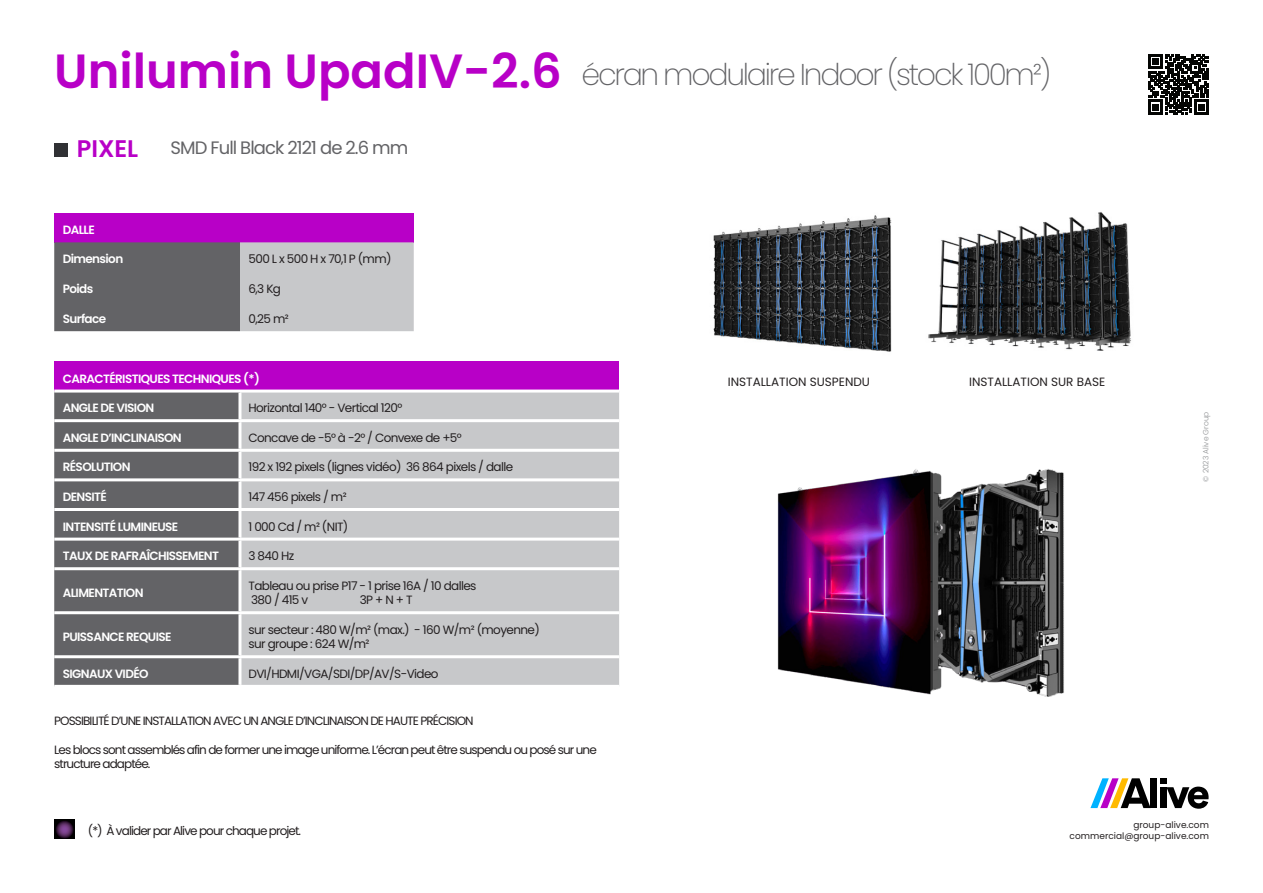
<style>
.page{position:relative;width:1263px;height:893px;background:#fff}
.page>*{position:absolute;margin:0;border:0;box-sizing:border-box;transform-origin:0 0}
.t1{font:600 48px "Poppins";color:#b800c7}
.t2{font:200 30px "Poppins";letter-spacing:-.075em;color:#636366}
.t3{font:600 24px "Poppins";color:#b800c7}
.t4{font:18px "Poppins";letter-spacing:-.05em;color:#636366}
.t5{font:12px "Poppins";letter-spacing:-.05em;color:#231f20}
.t6{font:12px/14.4px "Poppins";letter-spacing:-.075em;color:#231f20}
.t7{font:600 12px "Poppins";letter-spacing:-.05em;color:#fff}
.t8{font:12px "Poppins";color:#231f20}
.Texte-Regular-8{font:9px "Poppins";color:#231f20}
.Texte-Light-6{font:300 7.5px "Poppins";color:#8e9092}
</style>
<div class="page">
<div style="left:54px;top:143px;width:13px;height:13px;background:#303134"></div>
<div style="left:54px;top:213px;width:360px;height:29px;background:#b800c7"></div>
<svg style="left:54px;top:242px;width:360px;height:89px;background:#929295"></svg>
<div style="left:54px;top:361px;width:565px;height:30px;background:#b800c7"></div>
<div style="left:54px;top:393px;width:184px;height:292px;background:#636366"></div>
<div style="left:241px;top:393px;width:378px;height:292px;background:#c7c8ca"></div>
<hr style="left:54px;top:390px;width:186px;height:3px;background:#fff">
<hr style="left:240px;top:390px;width:379px;height:3px;background:#fff">
<hr style="left:54px;top:419px;width:186px;height:3px;background:#fff">
<hr style="left:240px;top:419px;width:379px;height:3px;background:#fff">
<hr style="left:54px;top:449px;width:186px;height:3px;background:#fff">
<hr style="left:240px;top:449px;width:379px;height:3px;background:#fff">
<hr style="left:54px;top:478px;width:186px;height:3px;background:#fff">
<hr style="left:240px;top:478px;width:379px;height:3px;background:#fff">
<hr style="left:54px;top:508px;width:186px;height:3px;background:#fff">
<hr style="left:240px;top:508px;width:379px;height:3px;background:#fff">
<hr style="left:54px;top:538px;width:186px;height:3px;background:#fff">
<hr style="left:240px;top:538px;width:379px;height:3px;background:#fff">
<hr style="left:54px;top:567px;width:186px;height:3px;background:#fff">
<hr style="left:240px;top:567px;width:379px;height:3px;background:#fff">
<hr style="left:54px;top:611px;width:186px;height:3px;background:#fff">
<hr style="left:240px;top:611px;width:379px;height:3px;background:#fff">
<hr style="left:54px;top:655px;width:186px;height:3px;background:#fff">
<hr style="left:240px;top:655px;width:379px;height:3px;background:#fff">
<img style="left:777px;top:469px;width:287px;height:228px">
<svg style="left:1148px;top:54px;width:60px;height:60px"></svg>
<svg style="left:54px;top:819px;width:20px;height:20px"></svg>
<div style="left:1150px;top:778px;width:7px;height:30px;background:#000"></div>
<svg style="left:1160px;top:778px;width:48px;height:31px"></svg>
<svg style="left:1090px;top:778px;width:60px;height:30px"></svg>
<img style="left:713px;top:212px;width:418px;height:140px">
<p class="t1" style="left:54px;top:43px;width:509px">Unilumin UpadIV-2.6</p>
<p class="t2" style="left:581px;top:58px;width:471px">écran modulaire Indoor (stock 100m²)</p>
<p class="t3" style="left:77px;top:135px;width:63px">PIXEL</p>
<p class="t4" style="left:171px;top:137px;width:239px">SMD Full Black 2121 de 2.6 mm</p>
<p class="t7" style="left:63px;top:223px;width:34px">DALLE</p>
<p class="t7" style="left:63px;top:252px;width:62px">Dimension</p>
<p class="t5" style="left:248px;top:252px;width:145px">500 L x 500 H x 70,1 P (mm)</p>
<p class="t7" style="left:63px;top:282px;width:32px">Poids</p>
<p class="t5" style="left:248px;top:282px;width:34px">6,3 Kg</p>
<p class="t7" style="left:63px;top:312px;width:45px">Surface</p>
<p class="t5" style="left:248px;top:312px;width:42px">0,25 m²</p>
<p class="t7" style="left:63px;top:371px;width:199px">CARACTÉRISTIQUES TECHNIQUES (*)</p>
<p class="t7" style="left:63px;top:401px;width:93px">ANGLE DE VISION</p>
<p class="t5" style="left:248px;top:401px;width:155px">Horizontal 140° - Vertical 120°</p>
<p class="t7" style="left:63px;top:431px;width:120px">ANGLE D’INCLINAISON</p>
<p class="t5" style="left:248px;top:431px;width:215px">Concave de -5° à -2° / Convexe de +5°</p>
<p class="t7" style="left:63px;top:460px;width:69px">RÉSOLUTION</p>
<p class="t5" style="left:248px;top:460px;width:266px">192 x 192 pixels (lignes vidéo) 36 864 pixels / dalle</p>
<p class="t7" style="left:63px;top:490px;width:46px">DENSITÉ</p>
<p class="t5" style="left:248px;top:490px;width:100px">147 456 pixels / m²</p>
<p class="t7" style="left:63px;top:519px;width:117px">INTENSITÉ LUMINEUSE</p>
<p class="t5" style="left:248px;top:519px;width:101px">1 000 Cd / m² (NIT)</p>
<p class="t7" style="left:63px;top:549px;width:158px">TAUX DE RAFRAÎCHISSEMENT</p>
<p class="t5" style="left:248px;top:549px;width:47px">3 840 Hz</p>
<p class="t7" style="left:63px;top:586px;width:82px">ALIMENTATION</p>
<p class="t5" style="left:248px;top:579px;width:230px">Tableau ou prise P17 - 1 prise 16A / 10 dalles</p>
<p class="t5" style="left:251px;top:593px;width:59px">380 / 415 v</p>
<p class="t5" style="left:360px;top:593px;width:54px">3P + N + T</p>
<p class="t7" style="left:63px;top:630px;width:110px">PUISSANCE REQUISE</p>
<p class="t5" style="left:248px;top:623px;width:293px">sur secteur : 480 W/m² (max.) - 160 W/m² (moyenne)</p>
<p class="t5" style="left:248px;top:637px;width:123px">sur groupe : 624 W/m²</p>
<p class="t7" style="left:63px;top:667px;width:87px">SIGNAUX VIDÉO</p>
<p class="t5" style="left:248px;top:667px;width:192px">DVI/HDMI/VGA/SDI/DP/AV/S-Video</p>
<p class="t6" style="left:54px;top:714px;width:421px">POSSIBILITÉ D’UNE INSTALLATION AVEC UN ANGLE D’INCLINAISON DE HAUTE PRÉCISION</p>
<p class="t6" style="left:54px;top:742px;width:544px">Les blocs sont assemblés afin de former une image uniforme. L’écran peut être suspendu ou posé sur une structure adaptée.</p>
<p class="t8" style="left:728px;top:374px;width:144px">INSTALLATION SUSPENDU</p>
<p class="t8" style="left:969px;top:374px;width:138px">INSTALLATION SUR BASE</p>
<p class="Texte-Light-6" style="left:1201px;top:481px;width:72px;rotate:-90deg">© 2023 Alive Group</p>
<p class="t6" style="left:88px;top:824px;width:215px">(*) À valider par Alive pour chaque projet.</p>
<p class="Texte-Regular-8" style="left:1133px;top:820px;width:77px">group-alive.com</p>
<p class="Texte-Regular-8" style="left:1070px;top:830px;width:141px">commercial@group-alive.com</p>
</div>
